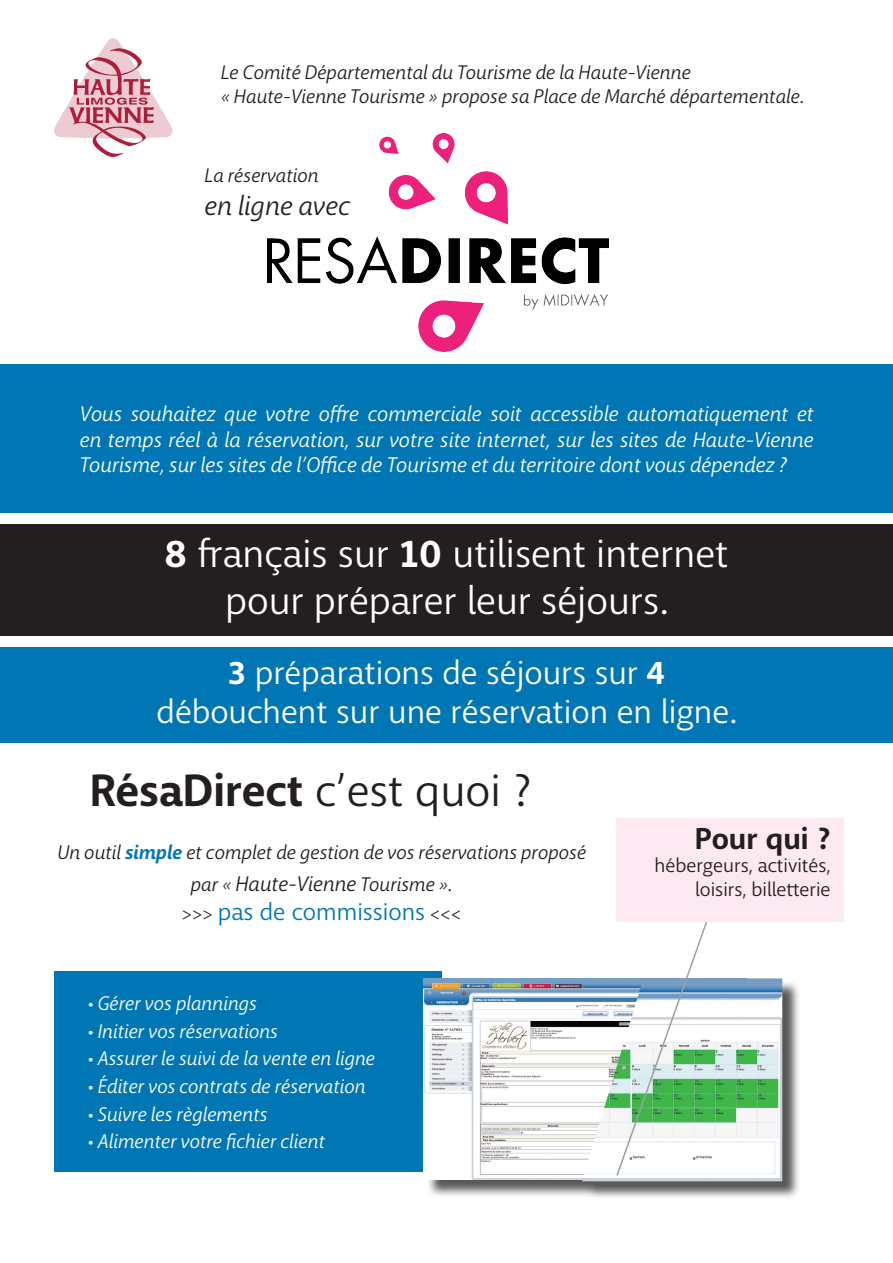
<style>
.page{position:relative;width:893px;height:1263px;background:#fff}
.page>*{position:absolute;margin:0;border:0;box-sizing:border-box;transform-origin:0 0}
.t1{font:700 45px "Macha";color:#231f20}
.t2{font:39px/46.8px "Macha";color:#fff;text-align:center}
.t3{font:33px/39.6px "Macha";color:#fff;text-align:center}
.t4{font:700 30px "Macha";color:#231f20}
.t5{font:italic 27px "Macha";color:#231f20}
.t6{font:24px "Macha";color:#0077b4}
.t7{font:italic 21px/25.2px "Macha";color:#fff;text-align:justify}
.t8{font:italic 19.5px/23.4px "Macha";color:#231f20}
.t9{font:italic 19.5px "Macha";color:#fff}
.t10{font:19.5px/23.4px "Macha";color:#231f20;text-align:right}
.s1{font-weight:700}
.s2{font-weight:400}
.s3{font-weight:700;color:#0077b4}
.s4{font-size:21px}
.s5{font-size:18px;color:#231f20}
</style>
<div class="page">
<div style="left:0;top:364px;width:893px;height:149px;background:#0077b4"></div>
<div style="left:0;top:524px;width:893px;height:112px;background:#231f20"></div>
<div style="left:0;top:647px;width:893px;height:95px;background:#0077b4"></div>
<img style="left:267px;top:134px;width:342px;height:217px">
<div style="left:54px;top:971px;width:388px;height:201px;background:#0077b4"></div>
<div style="left:426px;top:981px;width:375px;height:219px;background:#231f20;opacity:.75"></div>
<img style="left:424px;top:978px;width:158px;height:201px">
<img style="left:582px;top:978px;width:200px;height:203px">
<svg style="left:615px;top:921px;width:93px;height:256px"></svg>
<svg style="left:54px;top:38px;width:119px;height:119px"></svg>
<div style="left:616px;top:818px;width:228px;height:103px;background:#fce9f1"></div>
<p class="t8" style="left:220px;top:61px;width:585px">Le Comité Départemental du Tourisme de la Haute-Vienne<br>« Haute-Vienne Tourisme » propose sa Place de Marché départementale.</p>
<p class="t8" style="left:204px;top:164px;width:116px">La réservation</p>
<p class="t5" style="left:204px;top:189px;width:147px">en ligne avec</p>
<p class="t7" style="left:80px;top:402px;width:735px">Vous souhaitez que votre offre commerciale soit accessible automatiquement et en temps réel à la réservation, sur votre site internet, sur les sites de Haute-Vienne Tourisme, sur les sites de l’Office de Tourisme et du territoire dont vous dépendez ?</p>
<p class="t2" style="left:165px;top:530px;width:565px"><span class="s1">8</span> français sur <span class="s1">10</span> utilisent internet pour préparer leur séjours.</p>
<p class="t3" style="left:156px;top:653px;width:581px"><span class="s1">3</span> préparations de séjours sur <span class="s1">4 </span>débouchent sur une réservation en ligne.</p>
<p class="t1" style="left:90px;top:762px;width:442px">RésaDirect <span class="s2">c’est quoi ?</span></p>
<p class="t8" style="left:57px;top:841px;width:530px">Un outil <span class="s3">simple</span> et complet de gestion de vos réservations proposé</p>
<p class="t8" style="left:191px;top:873px;width:263px">par « <span class="s4">Haute-Vienne</span> Tourisme ».</p>
<p class="t6" style="left:182px;top:896px;width:281px"><span class="s5">&gt;&gt;&gt;</span> pas de commissions <span class="s5">&lt;&lt;&lt;</span></p>
<p class="t9" style="left:88px;top:991px;width:170px">• Gérer vos plannings</p>
<p class="t9" style="left:88px;top:1019px;width:191px">• Initier vos réservations</p>
<p class="t9" style="left:88px;top:1046px;width:288px">• Assurer le suivi de la vente en ligne</p>
<p class="t9" style="left:88px;top:1074px;width:279px">• Éditer vos contrats de réservation</p>
<p class="t9" style="left:88px;top:1102px;width:181px">• Suivre les règlements</p>
<p class="t9" style="left:88px;top:1129px;width:238px">• Alimenter votre fichier client</p>
<p class="t4" style="left:695px;top:819px;width:137px">Pour qui ?</p>
<p class="t10" style="left:655px;top:854px;width:177px">hébergeurs, activités, loisirs, billetterie</p>
</div>
